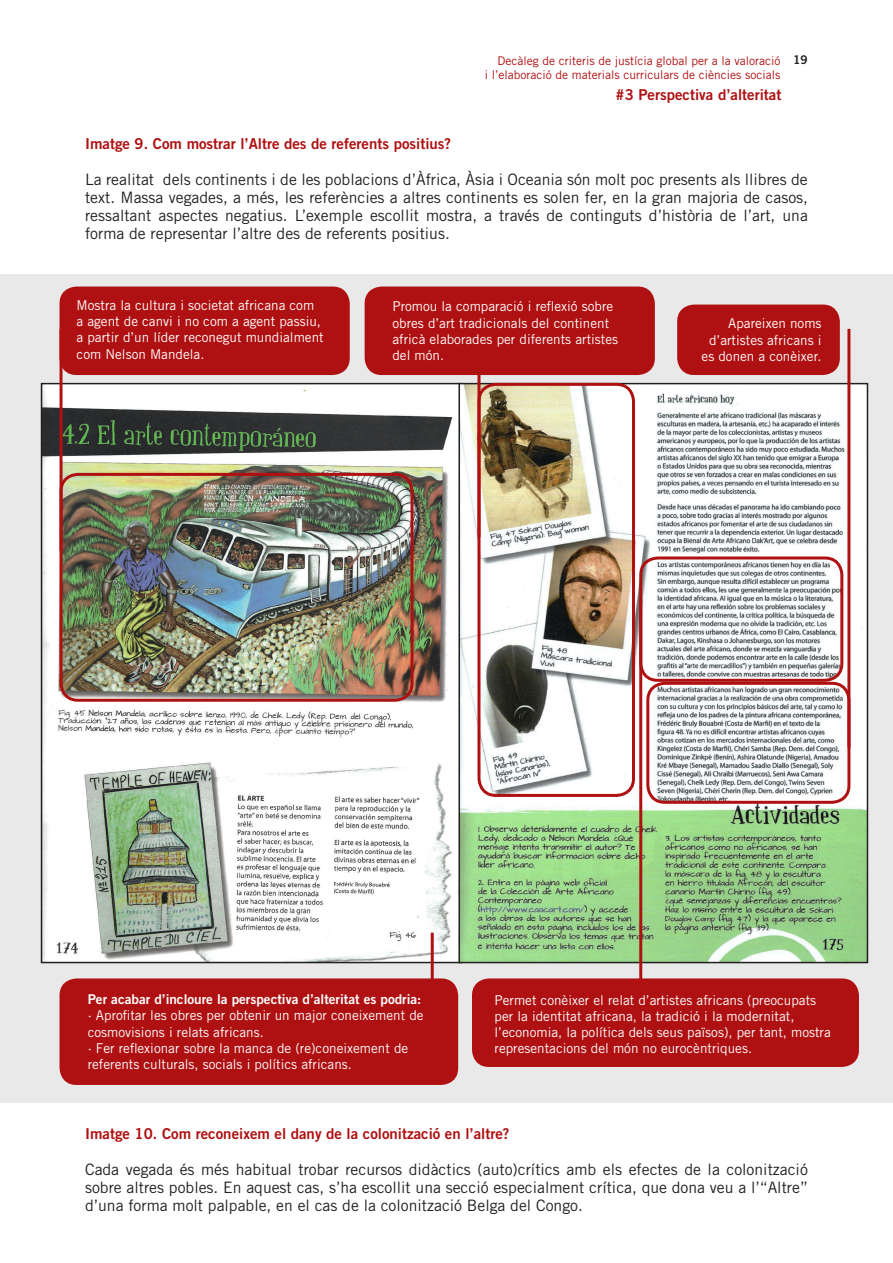
<style>
.page{position:relative;width:893px;height:1263px;background:#fff}
.page>*{position:absolute;margin:0;border:0;box-sizing:border-box;transform-origin:0 0}
.t1{font:15.75px/18px "Trade Gothic LT Std";color:#231f20;text-align:justify}
.heading_2{font:15px "Trade Gothic LT Std Bd 2";color:#af1011}
.t2{font:13.5px/16.2px "Trade Gothic LT Std";color:#fff}
.t3{font:13.5px "Trade Gothic LT Std Bd 2";color:#fff}
.t4{font:12px/14.4px "Trade Gothic LT Std";color:#af1011}
.s1{font-family:"Trade Gothic LT Std Bd 2";color:#231f20}
</style>
<div class="page">
<div style="left:0;top:275px;width:893px;height:828px;background:#e9e9e9"></div>
<div style="left:60px;top:978px;width:398px;height:107px;background:#af1011;border-radius:17px"></div>
<img style="left:44px;top:386px;width:821px;height:574px">
<div style="left:458px;top:383px;width:410px;height:580px;border:2px solid #231f20"></div>
<div style="left:60px;top:473px;width:354px;height:229px;border:3px solid #af1011;border-radius:17px"></div>
<div style="left:477px;top:383px;width:158px;height:414px;border:3px solid #af1011;border-radius:17px"></div>
<div style="left:639px;top:556px;width:204px;height:126px;border:3px solid #af1011;border-radius:17px"></div>
<div style="left:646px;top:682px;width:204px;height:122px;border:3px solid #af1011;border-radius:17px"></div>
<div style="left:60px;top:287px;width:290px;height:88px;background:#af1011;border-radius:17px"></div>
<div style="left:365px;top:287px;width:290px;height:88px;background:#af1011;border-radius:17px"></div>
<div style="left:677px;top:305px;width:163px;height:70px;background:#af1011;border-radius:17px"></div>
<hr style="left:60px;top:329px;width:3px;height:222px;background:#af1011">
<hr style="left:477px;top:354px;width:3px;height:183px;background:#af1011">
<hr style="left:639px;top:599px;width:3px;height:414px;background:#af1011">
<hr style="left:847px;top:329px;width:3px;height:418px;background:#af1011">
<hr style="left:431px;top:933px;width:3px;height:103px;background:#af1011">
<div style="left:472px;top:978px;width:387px;height:89px;background:#af1011;border-radius:17px"></div>
<p class="t4" style="left:485px;top:53px;width:325px;text-indent:13px">Decàleg de criteris de justícia global per a la valoració <span class="s1">19 </span>i l’elaboració de materials curriculars de ciències socials</p>
<p class="heading_2" style="left:616px;top:85px;width:167px">#3 Perspectiva d’alteritat</p>
<p class="heading_2" style="left:85px;top:134px;width:368px">Imatge 9. Com mostrar l’Altre des de referents positius?</p>
<p class="t1" style="left:85px;top:170px;width:724px">La realitat dels continents i de les poblacions d’Àfrica, Àsia i Oceania són molt poc presents als llibres de text. Massa vegades, a més, les referències a altres continents es solen fer, en la gran majoria de casos, ressaltant aspectes negatius. L’exemple escollit mostra, a través de continguts d’història de l’art, una forma de representar l’altre des de referents positius.</p>
<p class="t2" style="left:77px;top:297px;width:249px">Mostra la cultura i societat africana com a agent de canvi i no com a agent passiu, a partir d’un líder reconegut mundialment com Nelson Mandela.</p>
<p class="t2" style="left:392px;top:298px;width:227px">Promou la comparació i reflexió sobre obres d’art tradicionals del continent africà elaborades per diferents artistes del món.</p>
<p class="t2" style="left:702px;top:315px;width:121px;text-align:right">Apareixen noms d’artistes africans i es donen a conèixer.</p>
<p class="t3" style="left:88px;top:991px;width:335px">Per acabar d’incloure la perspectiva d’alteritat es podria:</p>
<p class="t2" style="left:88px;top:1007px;width:337px">· Aprofitar les obres per obtenir un major coneixement de cosmovisions i relats africans.</p>
<p class="t2" style="left:88px;top:1040px;width:322px">· Fer reflexionar sobre la manca de (re)coneixement de referents culturals, socials i polítics africans.</p>
<p class="t2" style="left:494px;top:991px;width:338px">Permet conèixer el relat d’artistes africans (preocupats per la identitat africana, la tradició i la modernitat, l’economia, la política dels seus països), per tant, mostra representacions del món no eurocèntriques.</p>
<p class="heading_2" style="left:85px;top:1124px;width:426px">Imatge 10. Com reconeixem el dany de la colonització en l’altre?</p>
<p class="t1" style="left:85px;top:1160px;width:724px">Cada vegada és més habitual trobar recursos didàctics (auto)crítics amb els efectes de la colonització sobre altres pobles. En aquest cas, s’ha escollit una secció especialment crítica, que dona veu a l’“Altre” d’una forma molt palpable, en el cas de la colonització Belga del Congo.</p>
</div>
